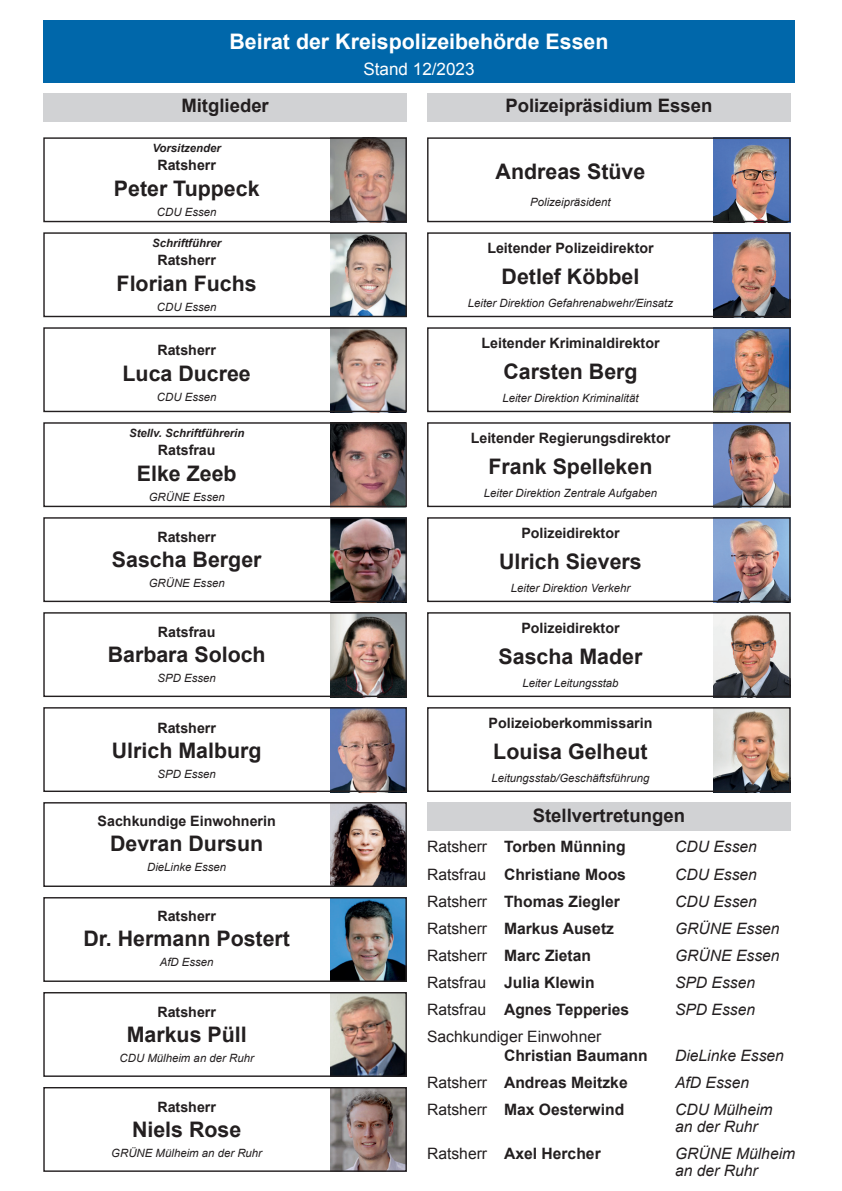
<style>
.page{position:relative;width:842px;height:1191px;background:#fff}
.page>*{position:absolute;margin:0;border:0;box-sizing:border-box;transform-origin:0 0}
.t1{font:700 21.4px "Arial";color:#231f20}
.t2{font:700 21.4px "Arial";color:#fff}
.t3{font:700 18.5px "Arial";color:#231f20}
.t4{font:17.1px "Arial";color:#fff}
.t5{font:700 15.7px "Arial";color:#231f20}
.t6{font:italic 15.7px/17.1px "Arial";color:#231f20}
.t7{font:15.7px "Arial";color:#231f20}
.t8{font:700 14.2px "Arial";color:#231f20}
.t9{font:italic 11.4px "Arial";color:#231f20}
.t10{font:italic 700 11.4px "Arial";color:#231f20}
.s1{font-weight:400}
</style>
<div class="page">
<img style="left:330px;top:234px;width:75px;height:81px">
<div style="left:43px;top:232px;width:364px;height:85px;border:1px solid #231f20"></div>
<img style="left:330px;top:139px;width:75px;height:81px">
<div style="left:43px;top:137px;width:364px;height:85px;border:1px solid #231f20"></div>
<img style="left:714px;top:234px;width:75px;height:81px">
<img style="left:714px;top:329px;width:75px;height:81px">
<img style="left:714px;top:424px;width:75px;height:81px">
<img style="left:714px;top:519px;width:75px;height:81px">
<img style="left:714px;top:614px;width:75px;height:81px">
<img style="left:714px;top:709px;width:75px;height:81px">
<div style="left:427px;top:422px;width:364px;height:85px;border:1px solid #231f20"></div>
<div style="left:427px;top:517px;width:364px;height:85px;border:1px solid #231f20"></div>
<div style="left:427px;top:612px;width:364px;height:85px;border:1px solid #231f20"></div>
<img style="left:714px;top:139px;width:75px;height:81px">
<img style="left:330px;top:329px;width:75px;height:81px">
<img style="left:330px;top:424px;width:75px;height:81px">
<img style="left:330px;top:519px;width:75px;height:81px">
<img style="left:330px;top:614px;width:75px;height:81px">
<img style="left:330px;top:709px;width:75px;height:81px">
<img style="left:330px;top:804px;width:75px;height:81px">
<img style="left:330px;top:899px;width:75px;height:81px">
<img style="left:330px;top:994px;width:75px;height:80px">
<img style="left:330px;top:1089px;width:75px;height:80px">
<div style="left:43px;top:20px;width:752px;height:63px;background:#0067aa"></div>
<div style="left:43px;top:93px;width:364px;height:28px;background:#d1d2d4"></div>
<div style="left:427px;top:93px;width:364px;height:28px;background:#d1d2d4"></div>
<div style="left:43px;top:327px;width:364px;height:85px;border:1px solid #231f20"></div>
<div style="left:43px;top:422px;width:364px;height:85px;border:1px solid #231f20"></div>
<div style="left:43px;top:612px;width:364px;height:85px;border:1px solid #231f20"></div>
<div style="left:43px;top:707px;width:364px;height:85px;border:1px solid #231f20"></div>
<div style="left:43px;top:802px;width:364px;height:85px;border:1px solid #231f20"></div>
<div style="left:43px;top:992px;width:364px;height:84px;border:1px solid #231f20"></div>
<div style="left:427px;top:802px;width:364px;height:28px;background:#d1d2d4"></div>
<div style="left:43px;top:517px;width:364px;height:85px;border:1px solid #231f20"></div>
<div style="left:43px;top:897px;width:364px;height:85px;border:1px solid #231f20"></div>
<div style="left:427px;top:137px;width:364px;height:85px;border:1px solid #231f20"></div>
<div style="left:427px;top:232px;width:364px;height:85px;border:1px solid #231f20"></div>
<div style="left:427px;top:327px;width:364px;height:85px;border:1px solid #231f20"></div>
<div style="left:43px;top:1087px;width:364px;height:84px;border:1px solid #231f20"></div>
<div style="left:427px;top:707px;width:364px;height:85px;border:1px solid #231f20"></div>
<h1 class="t2" style="left:229px;top:27px;width:380px">Beirat der Kreispolizeibehörde Essen</h1>
<h3 class="t4" style="left:363px;top:57px;width:113px">Stand 12/2023</h3>
<h2 class="t3" style="left:181px;top:94px;width:89px">Mitglieder</h2>
<h2 class="t3" style="left:505px;top:94px;width:208px">Polizeipräsidium Essen</h2>
<p class="t10" style="left:152px;top:140px;width:70px">Vorsitzender</p>
<p class="t8" style="left:157px;top:156px;width:60px">Ratsherr</p>
<h1 class="t1" style="left:114px;top:174px;width:147px">Peter Tuppeck</h1>
<p class="t9" style="left:157px;top:204px;width:61px">CDU Essen</p>
<p class="t10" style="left:152px;top:235px;width:71px">Schriftführer</p>
<p class="t8" style="left:157px;top:251px;width:60px">Ratsherr</p>
<h1 class="t1" style="left:117px;top:269px;width:142px">Florian Fuchs</h1>
<p class="t9" style="left:157px;top:299px;width:61px">CDU Essen</p>
<p class="t8" style="left:157px;top:341px;width:60px">Ratsherr</p>
<h1 class="t1" style="left:123px;top:359px;width:130px">Luca Ducree</h1>
<p class="t9" style="left:157px;top:389px;width:61px">CDU Essen</p>
<p class="t10" style="left:129px;top:425px;width:117px">Stellv. Schriftführerin</p>
<p class="t8" style="left:158px;top:441px;width:59px">Ratsfrau</p>
<h1 class="t1" style="left:137px;top:459px;width:101px">Elke Zeeb</h1>
<p class="t9" style="left:149px;top:489px;width:78px">GRÜNE Essen</p>
<p class="t8" style="left:157px;top:527px;width:60px">Ratsherr</p>
<h1 class="t1" style="left:112px;top:546px;width:151px">Sascha Berger</h1>
<p class="t9" style="left:149px;top:576px;width:78px">GRÜNE Essen</p>
<p class="t8" style="left:158px;top:622px;width:59px">Ratsfrau</p>
<h1 class="t1" style="left:108px;top:641px;width:159px">Barbara Soloch</h1>
<p class="t9" style="left:158px;top:671px;width:60px">SPD Essen</p>
<h1 class="t1" style="left:496px;top:158px;width:151px">Andreas Stüve</h1>
<p class="t9" style="left:530px;top:195px;width:82px">Polizeipräsident</p>
<p class="t8" style="left:487px;top:238px;width:168px">Leitender Polizeidirektor</p>
<h1 class="t1" style="left:502px;top:262px;width:139px">Detlef Köbbel</h1>
<p class="t9" style="left:468px;top:296px;width:207px">Leiter Direktion Gefahrenabwehr/Einsatz</p>
<p class="t8" style="left:481px;top:333px;width:180px">Leitender Kriminaldirektor</p>
<h1 class="t1" style="left:503px;top:357px;width:136px">Carsten Berg</h1>
<p class="t9" style="left:502px;top:390px;width:138px">Leiter Direktion Kriminalität</p>
<p class="t8" style="left:471px;top:428px;width:201px">Leitender Regierungsdirektor</p>
<h1 class="t1" style="left:488px;top:452px;width:165px">Frank Spelleken</h1>
<p class="t9" style="left:484px;top:485px;width:175px">Leiter Direktion Zentrale Aufgaben</p>
<p class="t8" style="left:521px;top:523px;width:100px">Polizeidirektor</p>
<h1 class="t1" style="left:499px;top:547px;width:144px">Ulrich Sievers</h1>
<p class="t9" style="left:511px;top:580px;width:121px">Leiter Direktion Verkehr</p>
<p class="t8" style="left:521px;top:618px;width:100px">Polizeidirektor</p>
<h1 class="t1" style="left:499px;top:642px;width:145px">Sascha Mader</h1>
<p class="t9" style="left:522px;top:675px;width:98px">Leiter Leitungsstab</p>
<p class="t8" style="left:488px;top:713px;width:165px">Polizeioberkommissarin</p>
<h1 class="t1" style="left:493px;top:737px;width:156px">Louisa Gelheut</h1>
<p class="t9" style="left:492px;top:770px;width:159px">Leitungsstab/Geschäftsführung</p>
<h2 class="t3" style="left:533px;top:803px;width:154px">Stellvertretungen</h2>
<h3 class="t5" style="left:427px;top:836px;width:200px"><span class="s1">Ratsherr</span> Torben Münning</h3>
<h3 class="t6" style="left:675px;top:838px;width:83px">CDU Essen</h3>
<h3 class="t5" style="left:427px;top:863px;width:200px"><span class="s1">Ratsfrau</span> Christiane Moos</h3>
<h3 class="t6" style="left:675px;top:865px;width:83px">CDU Essen</h3>
<h3 class="t5" style="left:427px;top:890px;width:194px"><span class="s1">Ratsherr</span> Thomas Ziegler</h3>
<h3 class="t6" style="left:675px;top:892px;width:83px">CDU Essen</h3>
<h3 class="t5" style="left:427px;top:917px;width:188px"><span class="s1">Ratsherr</span> Markus Ausetz</h3>
<h3 class="t6" style="left:675px;top:919px;width:106px">GRÜNE Essen</h3>
<h3 class="t5" style="left:427px;top:945px;width:166px"><span class="s1">Ratsherr</span> Marc Zietan</h3>
<h3 class="t6" style="left:675px;top:947px;width:106px">GRÜNE Essen</h3>
<h3 class="t5" style="left:427px;top:972px;width:169px"><span class="s1">Ratsfrau</span> Julia Klewin</h3>
<h3 class="t6" style="left:675px;top:974px;width:82px">SPD Essen</h3>
<h3 class="t5" style="left:427px;top:999px;width:204px"><span class="s1">Ratsfrau</span> Agnes Tepperies</h3>
<h3 class="t6" style="left:675px;top:1001px;width:82px">SPD Essen</h3>
<h3 class="t7" style="left:427px;top:1026px;width:176px">Sachkundiger Einwohner</h3>
<h3 class="t5" style="left:504px;top:1044px;width:145px">Christian Baumann</h3>
<h3 class="t6" style="left:675px;top:1046px;width:110px">DieLinke Essen</h3>
<h3 class="t5" style="left:427px;top:1071px;width:202px"><span class="s1">Ratsherr</span> Andreas Meitzke</h3>
<h3 class="t6" style="left:675px;top:1073px;width:76px">AfD Essen</h3>
<h3 class="t5" style="left:427px;top:1098px;width:199px"><span class="s1">Ratsherr</span> Max Oesterwind</h3>
<h3 class="t6" style="left:675px;top:1100px;width:99px">CDU Mülheim an der Ruhr</h3>
<h3 class="t5" style="left:427px;top:1143px;width:175px"><span class="s1">Ratsherr</span> Axel Hercher</h3>
<h3 class="t6" style="left:675px;top:1145px;width:122px">GRÜNE Mülheim an der Ruhr</h3>
<p class="t8" style="left:157px;top:718px;width:60px">Ratsherr</p>
<h1 class="t1" style="left:112px;top:736px;width:151px">Ulrich Malburg</h1>
<p class="t9" style="left:158px;top:767px;width:60px">SPD Essen</p>
<p class="t8" style="left:98px;top:811px;width:180px">Sachkundige Einwohnerin</p>
<h1 class="t1" style="left:110px;top:829px;width:155px">Devran Dursun</h1>
<p class="t9" style="left:147px;top:860px;width:81px">DieLinke Essen</p>
<p class="t8" style="left:157px;top:906px;width:60px">Ratsherr</p>
<h1 class="t1" style="left:83px;top:924px;width:208px">Dr. Hermann Postert</h1>
<p class="t9" style="left:160px;top:954px;width:55px">AfD Essen</p>
<p class="t8" style="left:157px;top:1002px;width:60px">Ratsherr</p>
<h1 class="t1" style="left:127px;top:1020px;width:121px">Markus Püll</h1>
<p class="t9" style="left:120px;top:1050px;width:136px">CDU Mülheim an der Ruhr</p>
<p class="t8" style="left:157px;top:1097px;width:60px">Ratsherr</p>
<h1 class="t1" style="left:132px;top:1115px;width:111px">Niels Rose</h1>
<p class="t9" style="left:111px;top:1145px;width:152px">GRÜNE Mülheim an der Ruhr</p>
</div>
